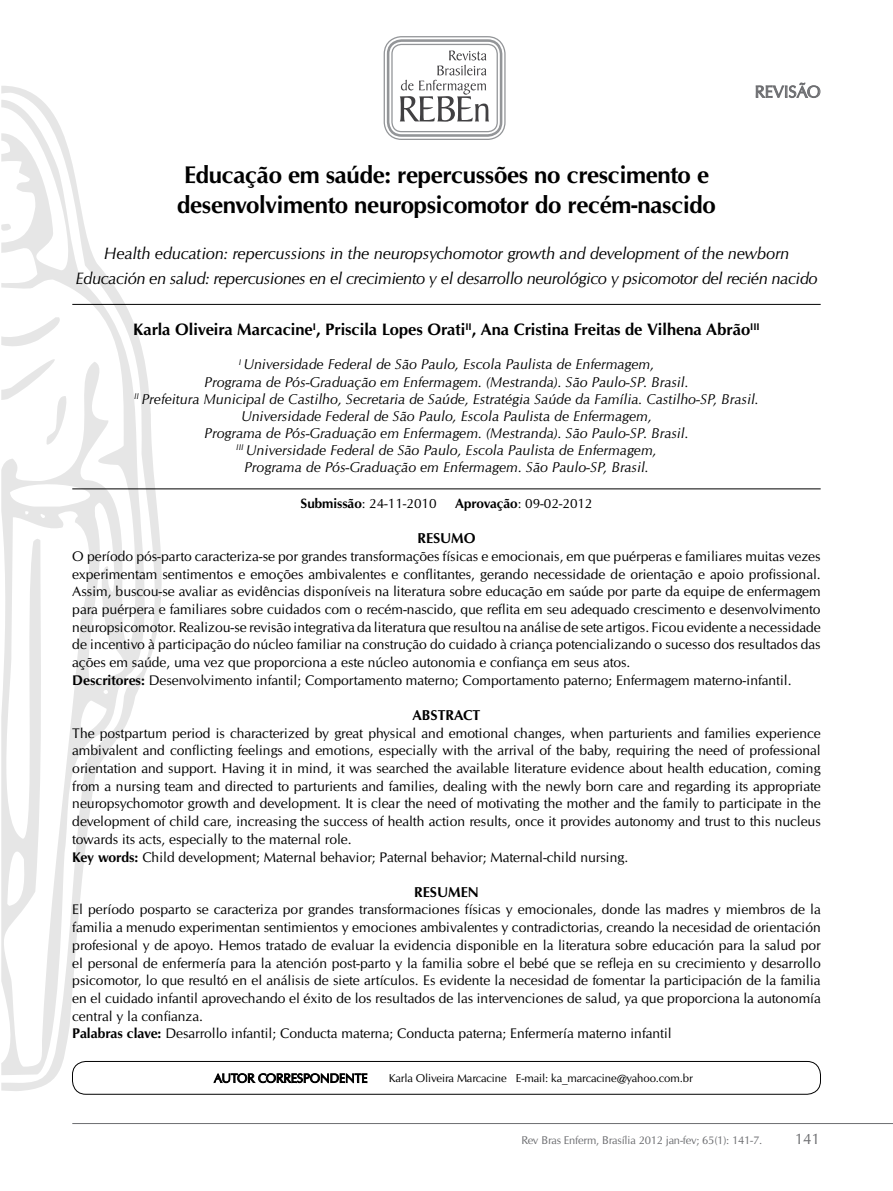
<style>
.page{position:relative;width:893px;height:1191px;background:#fff}
.page>*{position:absolute;margin:0;border:0;box-sizing:border-box;transform-origin:0 0}
.t1{font:700 24px/30px "URW Classico";letter-spacing:-.01em;color:#000}
.t2{font:italic 16.5px/25.2px "URW Classico";letter-spacing:-.025em;color:#000;text-align:center}
.t3{font:700 16.5px "URW Classico";color:#000}
.t4{font:16.5px "URW Classico";color:#6d6e71}
.t5{font:15px "URW Classico";color:#6d6e71}
.t6{font:italic 14.25px/17.1px "URW Classico";color:#000;text-align:center}
.t7{font:700 14.25px "URW Classico";color:#000}
.t8{font:13.95px/17.7px "URW Classico";color:#000}
.t9{font:13.5px "URW Classico";color:#000}
.t10{font:12.45px "URW Classico";letter-spacing:-.01em;color:#000}
.t11{font:11.4px "URW Classico";letter-spacing:-.01em;color:#000}
.t12{font:11.25px "URW Classico";letter-spacing:-.015em;color:#6d6e71}
.s1{font-weight:700}
</style>
<div class="page">
<svg style="left:1px;top:86px;width:174px;height:1005px"></svg>
<div style="left:384px;top:36px;width:122px;height:104px;border:1px solid #939598;border-radius:17px"></div>
<div style="left:387px;top:39px;width:115px;height:98px;border:3px solid #939598;border-radius:14px"></div>
<div style="left:391px;top:44px;width:107px;height:88px;border:1px solid #939598;border-radius:10px"></div>
<svg style="left:400px;top:51px;width:89px;height:71px"></svg>
<hr style="left:72px;top:1123px;width:821px;height:1px;background:#6d6e71">
<hr style="left:72px;top:304px;width:749px;height:1px;background:#000">
<hr style="left:72px;top:488px;width:749px;height:1px;background:#000">
<svg style="left:756px;top:83px;width:64px;height:15px"></svg>
<div style="left:72px;top:1061px;width:749px;height:33px;border:1px solid #000;border-radius:14px"></div>
<svg style="left:214px;top:1073px;width:153px;height:9px"></svg>
<p class="t4" style="left:755px;top:82px;width:9px">revis</p>
<p class="t4" style="left:797px;top:82px;width:21px">ão</p>
<h1 class="t1" style="left:177px;top:159px;width:540px">Educação em saúde: repercussões no crescimento e desenvolvimento neuropsicomotor do recém-nascido</h1>
<p class="t2" style="left:76px;top:241px;width:743px">Health education: repercussions in the neuropsychomotor growth and development of the newborn<br>Educación en salud: repercusiones en el crecimiento y el desarrollo neurológico y psicomotor del recién nacido</p>
<p class="t3" style="left:133px;top:319px;width:628px">Karla Oliveira Marcacine<sup>I</sup>, Priscila Lopes Orati<sup>II</sup>, Ana Cristina Freitas de Vilhena Abrão<sup>III</sup></p>
<p class="t6" style="left:134px;top:356px;width:626px"><sup>I</sup> Universidade Federal de São Paulo, Escola Paulista de Enfermagem,<br>Programa de Pós-Graduação em Enfermagem. (Mestranda). São Paulo-SP. Brasil.<br><sup>II</sup> Prefeitura Municipal de Castilho, Secretaria de Saúde, Estratégia Saúde da Família. Castilho-SP, Brasil.<br>Universidade Federal de São Paulo, Escola Paulista de Enfermagem,<br>Programa de Pós-Graduação em Enfermagem. (Mestranda). São Paulo-SP. Brasil.<br><sup>III</sup> Universidade Federal de São Paulo, Escola Paulista de Enfermagem,<br>Programa de Pós-Graduação em Enfermagem. São Paulo-SP, Brasil.</p>
<p class="t9" style="left:301px;top:496px;width:137px"><span class="s1">Submissão</span>: 24-11-2010</p>
<p class="t9" style="left:455px;top:496px;width:139px"><span class="s1">Aprovação</span>: 09-02-2012</p>
<p class="t7" style="left:417px;top:529px;width:60px">RESUMO</p>
<p class="t8" style="left:72px;top:547px;width:750px">O período pós-parto caracteriza-se por grandes transformações físicas e emocionais, em que puérperas e familiares muitas vezes experimentam sentimentos e emoções ambivalentes e conflitantes, gerando necessidade de orientação e apoio profissional.<br>Assim, buscou-se avaliar as evidências disponíveis na literatura sobre educação em saúde por parte da equipe de enfermagem para puérpera e familiares sobre cuidados com o recém-nascido, que reflita em seu adequado crescimento e desenvolvimento neuropsicomotor. Realizou-se revisão integrativa da literatura que resultou na análise de sete artigos. Ficou evidente a necessidade de incentivo à participação do núcleo familiar na construção do cuidado à criança potencializando o sucesso dos resultados das ações em saúde, uma vez que proporciona a este núcleo autonomia e confiança em seus atos.<br><span class="s1">Descritores:</span> Desenvolvimento infantil; Comportamento materno; Comportamento paterno; Enfermagem materno-infantil.</p>
<p class="t7" style="left:412px;top:706px;width:69px">ABSTRACT</p>
<p class="t8" style="left:72px;top:724px;width:750px">The postpartum period is characterized by great physical and emotional changes, when parturients and families experience ambivalent and conflicting feelings and emotions, especially with the arrival of the baby, requiring the need of professional orientation and support. Having it in mind, it was searched the available literature evidence about health education, coming from a nursing team and directed to parturients and families, dealing with the newly born care and regarding its appropriate neuropsychomotor growth and development. It is clear the need of motivating the mother and the family to participate in the development of child care, increasing the success of health action results, once it provides autonomy and trust to this nucleus towards its acts, especially to the maternal role.<br><span class="s1">Key words:</span> Child development; Maternal behavior; Paternal behavior; Maternal-child nursing.</p>
<p class="t7" style="left:414px;top:883px;width:66px">RESUMEN</p>
<p class="t8" style="left:72px;top:901px;width:750px">El período posparto se caracteriza por grandes transformaciones físicas y emocionales, donde las madres y miembros de la familia a menudo experimentan sentimientos y emociones ambivalentes y contradictorias, creando la necesidad de orientación profesional y de apoyo. Hemos tratado de evaluar la evidencia disponible en la literatura sobre educación para la salud por el personal de enfermería para la atención post-parto y la familia sobre el bebé que se refleja en su crecimiento y desarrollo psicomotor, lo que resultó en el análisis de siete artículos. Es evidente la necesidad de fomentar la participación de la familia en el cuidado infantil aprovechando el éxito de los resultados de las intervenciones de salud, ya que proporciona la autonomía central y la confianza.<br><span class="s1">Palabras clave:</span> Desarrollo infantil; Conducta materna; Conducta paterna; Enfermería materno infantil</p>
<p class="t10" style="left:214px;top:1071px;width:155px">AUTOR CORRESPONDENTE</p>
<p class="t11" style="left:389px;top:1071px;width:306px">Karla Oliveira Marcacine E-mail: ka_marcacine@yahoo.com.br</p>
<p class="t12" style="left:521px;top:1133px;width:243px">Rev Bras Enferm, Brasília 2012 jan-fev; 65(1): 141-7.</p>
<p class="t5" style="left:795px;top:1130px;width:26px">141</p>
</div>
